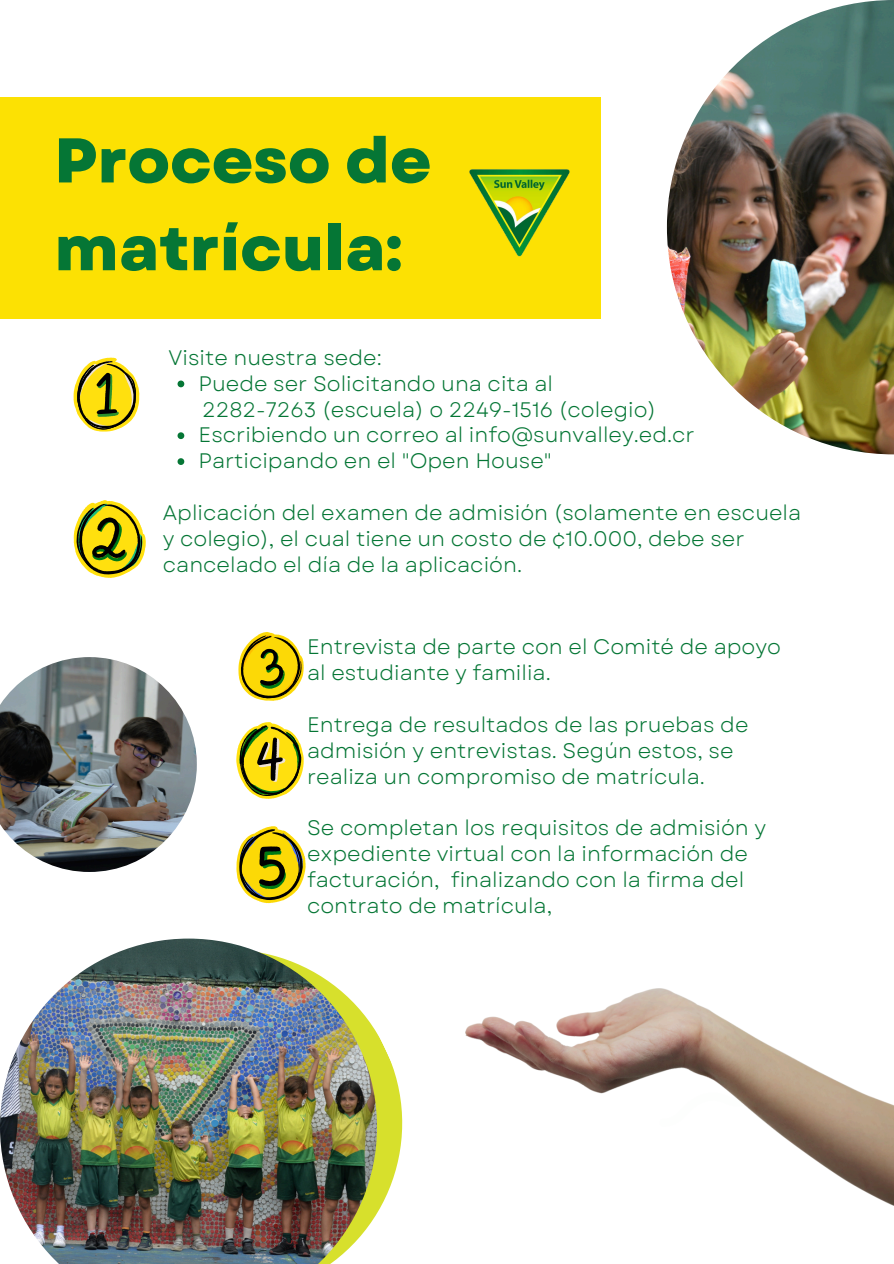
<style>
.page{position:relative;width:894px;height:1264px;background:#fff}
.page>*{position:absolute;margin:0;border:0;box-sizing:border-box;transform-origin:0 0}
.t1{font:800 63px "Garet";color:#057635}
.t2{font:21px/25.8px "Garet";color:#057635}
.t3{font:17.55px "Garet";color:#057635}
</style>
<div class="page">
<svg style="left:266px;top:903px;width:137px;height:310px"></svg>
<img style="left:666px;top:0;width:227px;height:454px">
<img style="left:0;top:938px;width:377px;height:325px">
<img style="left:0;top:657px;width:197px;height:215px">
<div style="left:0;top:98px;width:601px;height:221px;background:#fce103"></div>
<svg style="left:73px;top:357px;width:67px;height:75px"></svg>
<svg style="left:73px;top:500px;width:72px;height:77px"></svg>
<svg style="left:238px;top:632px;width:65px;height:69px"></svg>
<svg style="left:236px;top:722px;width:68px;height:76px"></svg>
<svg style="left:236px;top:826px;width:70px;height:77px"></svg>
<img style="left:469px;top:169px;width:101px;height:88px">
<img style="left:465px;top:988px;width:428px;height:218px">
<svg style="left:177px;top:380px;width:7px;height:7px"></svg>
<svg style="left:177px;top:432px;width:7px;height:7px"></svg>
<svg style="left:177px;top:458px;width:7px;height:7px"></svg>
<h2 class="t1" style="left:54px;top:115px;width:378px">Proceso de</h2>
<p class="t3" style="left:89px;top:168px;width:144px">Sun Valley 2024</p>
<h2 class="t1" style="left:54px;top:203px;width:349px">matrícula:</h2>
<p class="t2" style="left:168px;top:344px;width:215px">Visite nuestra sede:</p>
<p class="t2" style="left:198px;top:370px;width:356px">Puede ser Solicitando una cita al</p>
<h2 class="t2" style="left:202px;top:396px;width:455px">2282-7263 (escuela) o 2249-1516 (colegio)</h2>
<p class="t2" style="left:198px;top:422px;width:497px">Escribiendo un correo al info@sunvalley.ed.cr</p>
<p class="t2" style="left:198px;top:448px;width:355px">Participando en el "Open House"</p>
<h2 class="t2" style="left:163px;top:500px;width:639px">Aplicación del examen de admisión (solamente en escuela y colegio), el cual tiene un costo de ¢10.000, debe ser cancelado el día de la aplicación.</h2>
<h2 class="t2" style="left:307px;top:634px;width:475px">Entrevista de parte con el Comité de apoyo al estudiante y familia.</h2>
<h2 class="t2" style="left:307px;top:711px;width:443px">Entrega de resultados de las pruebas de admisión y entrevistas. Según estos, se realiza un compromiso de matrícula.</h2>
<p class="t2" style="left:307px;top:815px;width:460px">Se completan los requisitos de admisión y expediente virtual con la información de facturación, finalizando con la firma del contrato de matrícula,</p>
</div>
